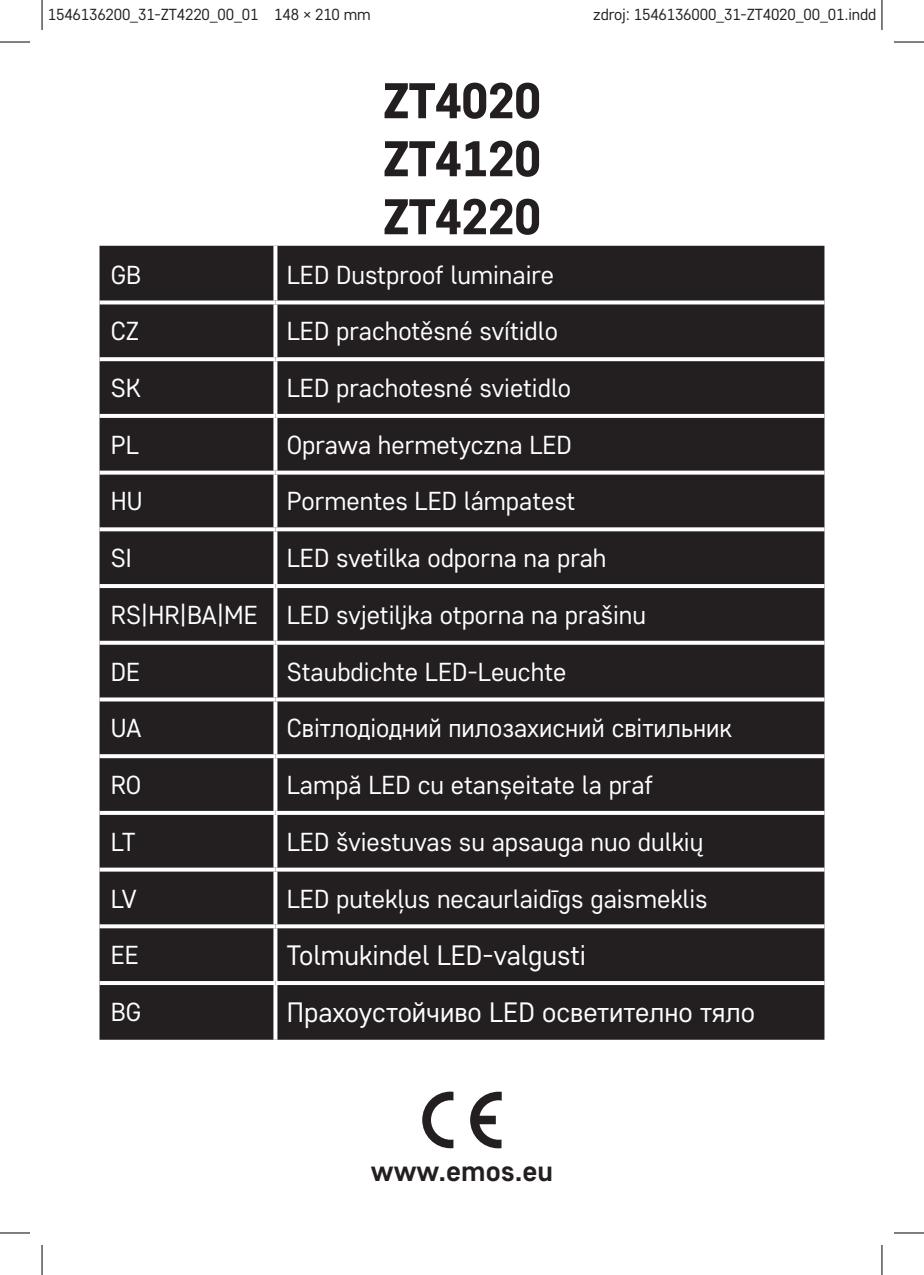
<style>
.page{position:relative;width:924px;height:1275px;background:#fff}
.page>*{position:absolute;margin:0;border:0;box-sizing:border-box;transform-origin:0 0}
.t1{font:800 50px/58px "Core Sans D65";letter-spacing:-.02em;color:#231f20;text-align:justify}
.t2{font:700 28.8px "Core Sans D55";color:#231f20}
.t3{font:28px "Core Sans D35";color:#fff}
.t4{font:26px/56.8px "Core Sans D35";color:#fff}
.t5{font:16px "Core Sans D35";letter-spacing:-.01em;color:#231f20}
</style>
<div class="page">
<div style="left:99px;top:246px;width:725px;height:793px;background:#231f20"></div>
<svg style="left:273px;top:246px;width:4px;height:54px"></svg>
<svg style="left:99px;top:300px;width:176px;height:4px"></svg>
<svg style="left:275px;top:300px;width:549px;height:4px"></svg>
<svg style="left:273px;top:304px;width:4px;height:53px"></svg>
<svg style="left:99px;top:357px;width:176px;height:4px"></svg>
<svg style="left:275px;top:357px;width:549px;height:4px"></svg>
<svg style="left:273px;top:361px;width:4px;height:53px"></svg>
<svg style="left:99px;top:414px;width:176px;height:4px"></svg>
<svg style="left:275px;top:414px;width:549px;height:4px"></svg>
<svg style="left:273px;top:418px;width:4px;height:52px"></svg>
<svg style="left:99px;top:470px;width:176px;height:4px"></svg>
<svg style="left:275px;top:470px;width:549px;height:4px"></svg>
<svg style="left:273px;top:474px;width:4px;height:53px"></svg>
<svg style="left:99px;top:527px;width:176px;height:4px"></svg>
<svg style="left:275px;top:527px;width:549px;height:4px"></svg>
<svg style="left:273px;top:531px;width:4px;height:53px"></svg>
<hr style="left:99px;top:584px;width:176px;height:4px;background:#fff">
<hr style="left:275px;top:584px;width:549px;height:4px;background:#fff">
<svg style="left:273px;top:588px;width:4px;height:53px"></svg>
<svg style="left:99px;top:641px;width:176px;height:4px"></svg>
<svg style="left:275px;top:641px;width:549px;height:4px"></svg>
<svg style="left:273px;top:645px;width:4px;height:52px"></svg>
<svg style="left:99px;top:697px;width:176px;height:4px"></svg>
<svg style="left:275px;top:697px;width:549px;height:4px"></svg>
<svg style="left:273px;top:701px;width:4px;height:53px"></svg>
<svg style="left:99px;top:754px;width:176px;height:4px"></svg>
<svg style="left:275px;top:754px;width:549px;height:4px"></svg>
<svg style="left:273px;top:758px;width:4px;height:53px"></svg>
<svg style="left:99px;top:811px;width:176px;height:4px"></svg>
<svg style="left:275px;top:811px;width:549px;height:4px"></svg>
<svg style="left:273px;top:815px;width:4px;height:52px"></svg>
<svg style="left:99px;top:867px;width:176px;height:4px"></svg>
<svg style="left:275px;top:867px;width:549px;height:4px"></svg>
<svg style="left:273px;top:871px;width:4px;height:53px"></svg>
<svg style="left:99px;top:924px;width:176px;height:4px"></svg>
<svg style="left:275px;top:924px;width:549px;height:4px"></svg>
<svg style="left:273px;top:928px;width:4px;height:53px"></svg>
<hr style="left:99px;top:981px;width:176px;height:4px;background:#fff">
<hr style="left:275px;top:981px;width:549px;height:4px;background:#fff">
<svg style="left:273px;top:985px;width:4px;height:54px"></svg>
<svg style="left:422px;top:1091px;width:79px;height:57px"></svg>
<hr style="left:0;top:42px;width:30px;height:1px;background:#000">
<hr style="left:893px;top:42px;width:30px;height:1px;background:#000">
<hr style="left:0;top:1232px;width:30px;height:1px;background:#000">
<hr style="left:893px;top:1232px;width:30px;height:1px;background:#000">
<hr style="left:42px;top:0;width:1px;height:30px;background:#000">
<hr style="left:42px;top:1245px;width:1px;height:30px;background:#000">
<hr style="left:881px;top:0;width:1px;height:30px;background:#000">
<hr style="left:881px;top:1245px;width:1px;height:30px;background:#000">
<p class="t5" style="left:48px;top:4px;width:324px">1546136200_31-ZT4220_00_01 148 × 210 mm</p>
<p class="t5" style="left:593px;top:4px;width:284px">zdroj: 1546136000_31-ZT4020_00_01.indd</p>
<h1 class="t1" style="left:382px;top:70px;width:160px">ZT4020<br>ZT4120<br>ZT4220</h1>
<p class="t4" style="left:111px;top:245px;width:32px">GB</p>
<p class="t4" style="left:287px;top:245px;width:268px">LED Dustproof luminaire</p>
<p class="t4" style="left:111px;top:302px;width:30px">CZ</p>
<p class="t4" style="left:287px;top:302px;width:272px">LED prachotěsné svítidlo</p>
<p class="t4" style="left:111px;top:359px;width:31px">SK</p>
<p class="t4" style="left:287px;top:359px;width:286px">LED prachotesné svietidlo</p>
<p class="t4" style="left:111px;top:415px;width:30px">PL</p>
<p class="t4" style="left:287px;top:415px;width:286px">Oprawa hermetyczna LED</p>
<p class="t4" style="left:111px;top:472px;width:33px">HU</p>
<p class="t4" style="left:287px;top:472px;width:290px">Pormentes LED lámpatest</p>
<p class="t4" style="left:111px;top:529px;width:22px">SI</p>
<p class="t4" style="left:111px;top:529px;width:536px;text-indent:176px">LED svetilka odporna na prah<br>RS|HR|BA|ME LED svjetiljka otporna na prašinu<br>DE</p>
<p class="t4" style="left:287px;top:642px;width:281px">Staubdichte LED-Leuchte</p>
<p class="t4" style="left:111px;top:699px;width:32px">UA</p>
<p class="t4" style="left:287px;top:699px;width:446px">Світлодіодний пилозахисний світильник</p>
<p class="t4" style="left:111px;top:755px;width:32px">RO</p>
<p class="t4" style="left:287px;top:755px;width:367px">Lampă LED cu etanșeitate la praf</p>
<p class="t4" style="left:111px;top:812px;width:26px">LT</p>
<p class="t4" style="left:287px;top:812px;width:418px">LED šviestuvas su apsauga nuo dulkių</p>
<p class="t4" style="left:111px;top:869px;width:27px">LV</p>
<p class="t4" style="left:287px;top:869px;width:422px">LED putekļus necaurlaidīgs gaismeklis</p>
<p class="t4" style="left:111px;top:926px;width:30px">EE</p>
<p class="t3" style="left:286px;top:937px;width:301px">Tolmukindel LED-valgusti</p>
<p class="t4" style="left:111px;top:982px;width:32px">BG</p>
<p class="t3" style="left:286px;top:993px;width:469px">Прахоустойчиво LED осветително тяло</p>
<p class="t2" style="left:371px;top:1152px;width:184px">www.emos.eu</p>
</div>
